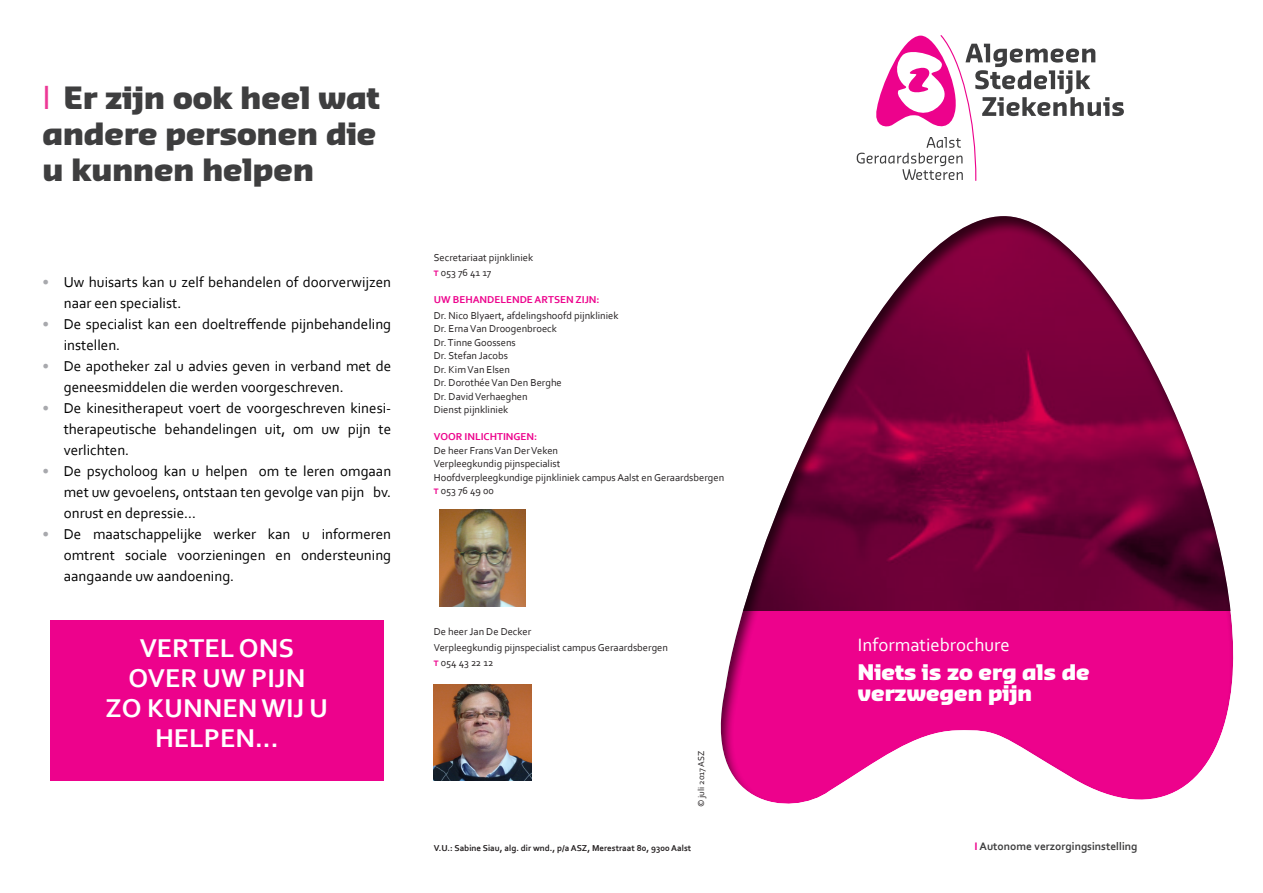
<style>
.page{position:relative;width:1263px;height:893px;background:#fff}
.page>*{position:absolute;margin:0;border:0;box-sizing:border-box;transform-origin:0 0}
.t1{font:900 30px/36px "Sansa Pro";color:#3e3e3f;text-align:justify}
.BR_A4_BODY_kader{font:700 27px/30px "Corbel";color:#fff;text-align:center}
.BR_A4_COVER_titel1{font:900 21px "Sansa Pro";color:#fff}
.BR_A4_COVER_titel2{font:18.75px "Corbel";color:#fff}
.t2{font:15px/21px "Corbel";color:#000}
.t3{font:700 11.4px "Corbel";color:#3e3e3f}
.t4{font:10.5px/13.5px "Corbel";color:#231f20}
.t5{font:700 10.5px "Corbel";color:#ed028c}
.t6{font:700 9px "Corbel";color:#231f20}
.t7{font:9px "Corbel";color:#231f20}
.s1{font-family:"Corbel";font-weight:400;font-size:35.25px;color:#ed3896}
.s2{color:#a8a9ad}
.s3{font-weight:700;color:#ed028c}
.s4{color:#ed028c}
</style>
<div class="page">
<svg style="left:720px;top:611px;width:514px;height:193px;fill:#ed028c"></svg>
<img style="left:743px;top:216px;width:488px;height:395px">
<svg style="left:857px;top:35px;width:267px;height:146px"></svg>
<div style="left:50px;top:620px;width:334px;height:161px;background:#ed028c"></div>
<img style="left:440px;top:510px;width:85px;height:96px">
<img style="left:434px;top:685px;width:97px;height:96px">
<p class="t1" style="left:43px;top:79px;width:338px"><span class="s1">I</span> Er zijn ook heel wat andere personen die u kunnen helpen</p>
<p class="t2" style="left:64px;top:271px;width:329px;text-indent:-21px"><span class="s2">•</span> Uw huisarts kan u zelf behandelen of doorverwijzen naar een specialist.</p>
<p class="t2" style="left:64px;top:313px;width:329px;text-indent:-21px"><span class="s2">•</span> De specialist kan een doeltreffende pijnbehandeling instellen.</p>
<p class="t2" style="left:64px;top:355px;width:329px;text-indent:-21px"><span class="s2">•</span> De apotheker zal u advies geven in verband met de geneesmiddelen die werden voorgeschreven.</p>
<p class="t2" style="left:64px;top:397px;width:329px;text-align:justify;text-indent:-21px"><span class="s2">•</span> De kinesitherapeut voert de voorgeschreven kinesi&shy;therapeutische behandelingen uit, om uw pijn te verlichten.</p>
<p class="t2" style="left:64px;top:460px;width:329px;text-align:justify;text-indent:-21px"><span class="s2">•</span> De psycholoog kan u helpen om te leren omgaan met uw gevoelens, ontstaan ten gevolge van pijn bv. onrust en depressie…</p>
<p class="t2" style="left:64px;top:523px;width:329px;text-align:justify;text-indent:-21px"><span class="s2">•</span> De maatschappelijke werker kan u informeren omtrent sociale voorzieningen en ondersteuning aangaande uw aandoening.</p>
<p class="BR_A4_BODY_kader" style="left:140px;top:632px;width:156px">VERTEL ONS</p>
<p class="BR_A4_BODY_kader" style="left:128px;top:662px;width:179px">OVER UW PIJN</p>
<p class="BR_A4_BODY_kader" style="left:106px;top:692px;width:224px">ZO KUNNEN WIJ U<br>HELPEN...</p>
<p class="t4" style="left:434px;top:250px;width:101px">Secretariaat pijnkliniek</p>
<p class="t4" style="left:434px;top:266px;width:59px"><span class="s3">t</span> 053 76 41 17</p>
<p class="t5" style="left:434px;top:293px;width:167px">UW BEHANDELENDE ARTSEN ZIJN:</p>
<p class="t4" style="left:434px;top:308px;width:186px">Dr. Nico Blyaert, afdelingshoofd pijnkliniek</p>
<p class="t4" style="left:434px;top:322px;width:125px">Dr. Erna Van Droogenbroeck<br>Dr. Tinne Goossens</p>
<p class="t4" style="left:434px;top:349px;width:76px">Dr. Stefan Jacobs</p>
<p class="t4" style="left:434px;top:362px;width:130px">Dr. Kim Van Elsen<br>Dr. Dorothée Van Den Berghe</p>
<p class="t4" style="left:434px;top:389px;width:95px">Dr. David Verhaeghen</p>
<p class="t4" style="left:434px;top:403px;width:76px">Dienst pijnkliniek</p>
<p class="t4" style="left:434px;top:430px;width:292px"><span class="s3">VOOR INLICHTINGEN:<br></span>De heer Frans Van Der Veken<br>Verpleegkundig pijnspecialist<br>Hoofdverpleegkundige pijnkliniek campus Aalst en Geraardsbergen <span class="s3">t</span> 053 76 49 00</p>
<p class="t4" style="left:434px;top:624px;width:99px">De heer Jan De Decker</p>
<p class="t4" style="left:434px;top:640px;width:236px">Verpleegkundig pijnspecialist campus Geraardsbergen</p>
<p class="t4" style="left:434px;top:656px;width:61px"><span class="s3">t</span> 054 43 22 12</p>
<p class="t7" style="left:695px;top:807px;width:58px;rotate:-90deg">© juli 2017 ASZ</p>
<p class="t6" style="left:434px;top:843px;width:259px">V.U.: Sabine Siau, alg. dir wnd., p/a ASZ, Merestraat 80, 9300 Aalst</p>
<p class="BR_A4_COVER_titel2" style="left:858px;top:633px;width:153px">Informatiebrochure</p>
<p class="BR_A4_COVER_titel1" style="left:858px;top:658px;width:233px">Niets is zo erg als de</p>
<p class="BR_A4_COVER_titel1" style="left:858px;top:679px;width:176px">verzwegen pijn</p>
<p class="t3" style="left:974px;top:839px;width:164px"><span class="s4">I</span> Autonome verzorgingsinstelling</p>
</div>
